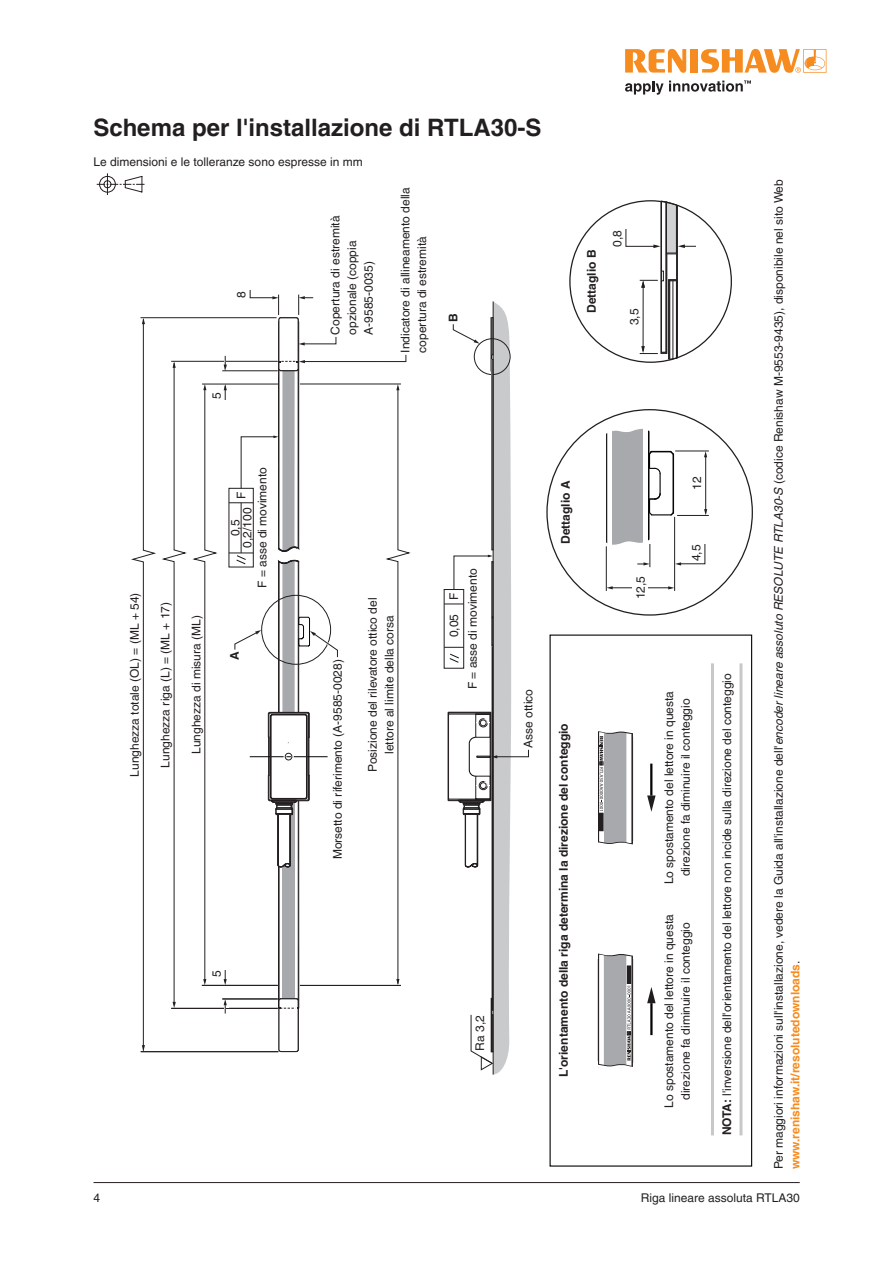
<style>
.page{position:relative;width:893px;height:1263px;background:#fff}
.page>*{position:absolute;margin:0;border:0;box-sizing:border-box;transform-origin:0 0}
.Heading_1__16pt_bold{font:700 24px "Helvetica LT Pro";color:#231f20}
.Figure_annotation_centred{font:12px/16.5px "Helvetica LT Pro";color:#231f20;text-align:center}
._8pt_Body_Text{font:12px/16.5px "Helvetica LT Pro";color:#231f20}
.Figure_annotation{font:12px/16.5px "Helvetica LT Pro";color:#231f20}
._8pt_Note{font:12px "Helvetica LT Pro";color:#231f20}
.Figure_annotation_centred-2{font:700 12px "Helvetica LT Pro";color:#231f20}
.Figure_annotation_right{font:12px "Helvetica LT Pro";color:#231f20}
.Figure_annotation_right-2{font:700 12px "Helvetica LT Pro";color:#231f20}
.Figure_annotation-2{font:700 12px "Helvetica LT Pro";color:#231f20}
.s1{font-weight:700}
.s2{font-style:italic}
.s3{font-weight:700;color:#f68c1f}
</style>
<div class="page">
<hr style="left:94px;top:1182px;width:706px;height:1px;background:#231f20">
<svg style="left:278px;top:998px;width:21px;height:54px"></svg>
<div style="left:279px;top:999px;width:19px;height:52px;background:#fff;border-radius:2px"></div>
<div style="left:279px;top:999px;width:19px;height:53px;border:1px solid #231f20;border-radius:2px"></div>
<hr style="left:140px;top:317px;width:137px;height:1px;background:#231f20">
<hr style="left:141px;top:1051px;width:137px;height:1px;background:#231f20">
<svg style="left:131px;top:319px;width:95px;height:732px"></svg>
<hr style="left:222px;top:370px;width:56px;height:1px;background:#231f20">
<svg style="left:625px;top:200px;width:71px;height:160px"></svg>
<hr style="left:677px;top:515px;width:32px;height:1px;background:#231f20">
<hr style="left:705px;top:456px;width:1px;height:57px;background:#231f20">
<hr style="left:675px;top:451px;width:34px;height:1px;background:#231f20">
<svg style="left:704px;top:451px;width:3px;height:6px"></svg>
<hr style="left:659px;top:474px;width:2px;height:20px;background:#050504">
<hr style="left:672px;top:454px;width:2px;height:59px;background:#050504">
<svg style="left:649px;top:492px;width:26px;height:24px"></svg>
<svg style="left:649px;top:450px;width:26px;height:25px"></svg>
<svg style="left:668px;top:586px;width:6px;height:3px"></svg>
<svg style="left:675px;top:535px;width:30px;height:30px"></svg>
<svg style="left:607px;top:586px;width:6px;height:3px"></svg>
<div style="left:613px;top:425px;width:30px;height:121px;background:#a8a9ad"></div>
<hr style="left:648px;top:430px;width:1px;height:111px;background:#050504">
<hr style="left:606px;top:432px;width:1px;height:113px;background:#050504">
<svg style="left:606px;top:425px;width:44px;height:10px"></svg>
<svg style="left:605px;top:538px;width:46px;height:29px"></svg>
<hr style="left:674px;top:517px;width:1px;height:74px;background:#231f20">
<hr style="left:606px;top:546px;width:1px;height:45px;background:#231f20">
<hr style="left:611px;top:587px;width:60px;height:1px;background:#231f20">
<div style="left:549px;top:634px;width:203px;height:532px;border:1px solid #040503"></div>
<div style="left:604px;top:954px;width:22px;height:112px;background:#a8a9ad"></div>
<svg style="left:598px;top:953px;width:35px;height:5px"></svg>
<hr style="left:632px;top:956px;width:1px;height:110px;background:#231f20">
<hr style="left:598px;top:954px;width:1px;height:110px;background:#231f20">
<svg style="left:597px;top:986px;width:59px;height:82px"></svg>
<div style="left:627px;top:966px;width:4px;height:18px;border:1px solid #231f20"></div>
<div style="left:598px;top:731px;width:34px;height:113px;border:1px solid #231f20"></div>
<div style="left:604px;top:732px;width:22px;height:111px;background:#a8a9ad"></div>
<svg style="left:598px;top:840px;width:36px;height:5px"></svg>
<hr style="left:632px;top:733px;width:1px;height:111px;background:#231f20">
<div style="left:633px;top:841px;width:23px;height:5px;background:#fff"></div>
<hr style="left:598px;top:732px;width:1px;height:110px;background:#231f20">
<svg style="left:598px;top:730px;width:58px;height:82px"></svg>
<div style="left:600px;top:813px;width:3px;height:18px;border:1px solid #231f20"></div>
<svg style="left:224px;top:290px;width:182px;height:719px"></svg>
<svg style="left:444px;top:301px;width:85px;height:773px"></svg>
<svg style="left:97px;top:173px;width:48px;height:22px"></svg>
<hr style="left:711px;top:663px;width:3px;height:472px;background:#c7c8ca">
<hr style="left:739px;top:663px;width:3px;height:472px;background:#c7c8ca">
<div style="left:223px;top:942px;width:7px;height:27px;background:#fff"></div>
<hr style="left:223px;top:400px;width:4px;height:29px;background:#fff">
<div style="left:633px;top:571px;width:15px;height:34px;background:#fff"></div>
<div style="left:697px;top:523px;width:17px;height:21px;background:#fff"></div>
<div style="left:624px;top:212px;width:7px;height:17px;background:#fff"></div>
<svg style="left:625px;top:49px;width:61px;height:24px"></svg>
<div style="left:690px;top:49px;width:8px;height:24px;background:#f68c1f"></div>
<svg style="left:701px;top:49px;width:125px;height:24px"></svg>
<svg style="left:625px;top:80px;width:126px;height:15px"></svg>
<p class="Heading_1__16pt_bold" style="left:94px;top:113px;width:449px">Schema per l'installazione di RTLA30-S</p>
<p class="_8pt_Body_Text" style="left:94px;top:153px;width:271px">Le dimensioni e le tolleranze sono espresse in mm</p>
<p class="Figure_annotation" style="left:233px;top:298px;width:8px;rotate:-90deg">8</p>
<p class="Figure_annotation_right" style="left:210px;top:399px;width:8px;rotate:-90deg">5</p>
<p class="Figure_annotation" style="left:327px;top:335px;width:121px;rotate:-90deg">Copertura di estremità opzionale (coppia<br>A-9585-0035)</p>
<p class="Figure_annotation" style="left:397px;top:353px;width:167px;rotate:-90deg">Indicatore di allineamento della copertura di estremità</p>
<p class="Figure_annotation-2" style="left:446px;top:322px;width:10px;rotate:-90deg">B</p>
<p class="Figure_annotation_centred-2" style="left:584px;top:313px;width:65px;rotate:-90deg">Dettaglio B</p>
<p class="Figure_annotation" style="left:609px;top:247px;width:18px;rotate:-90deg">0,8</p>
<p class="Figure_annotation_centred" style="left:626px;top:325px;width:18px;rotate:-90deg">3,5</p>
<p class="Figure_annotation_centred" style="left:126px;top:777px;width:186px;rotate:-90deg">Lunghezza totale (OL) = (ML + 54)</p>
<p class="Figure_annotation_centred" style="left:157px;top:768px;width:167px;rotate:-90deg">Lunghezza riga (L) = (ML + 17)</p>
<p class="Figure_annotation_centred" style="left:188px;top:754px;width:140px;rotate:-90deg">Lunghezza di misura (ML)</p>
<p class="Figure_annotation_centred" style="left:254px;top:588px;width:122px;rotate:-90deg">F = asse di movimento</p>
<p class="Figure_annotation_centred" style="left:233px;top:499px;width:9px;rotate:-90deg">F</p>
<p class="Figure_annotation_centred" style="left:239px;top:548px;width:42px;rotate:-90deg">0,2/100</p>
<p class="Figure_annotation_centred" style="left:227px;top:536px;width:18px;rotate:-90deg">0,5</p>
<p class="Figure_annotation_right-2" style="left:227px;top:660px;width:10px;rotate:-90deg">A</p>
<p class="Figure_annotation" style="left:208px;top:977px;width:8px;rotate:-90deg">5</p>
<p class="Figure_annotation_right" style="left:331px;top:859px;width:202px;rotate:-90deg">Morsetto di riferimento (A-9585-0028)</p>
<p class="Figure_annotation_centred" style="left:364px;top:772px;width:176px;rotate:-90deg">Posizione del rilevatore ottico del lettore al limite della corsa</p>
<p class="Figure_annotation_centred" style="left:446px;top:600px;width:9px;rotate:-90deg">F</p>
<p class="Figure_annotation_centred" style="left:446px;top:637px;width:25px;rotate:-90deg">0,05</p>
<p class="Figure_annotation_centred" style="left:464px;top:689px;width:122px;rotate:-90deg">F = asse di movimento</p>
<p class="Figure_annotation" style="left:472px;top:1051px;width:37px;rotate:-90deg">Ra 3,2</p>
<p class="Figure_annotation_centred-2" style="left:558px;top:544px;width:65px;rotate:-90deg">Dettaglio A</p>
<p class="Figure_annotation" style="left:520px;top:748px;width:60px;rotate:-90deg">Asse ottico</p>
<p class="Figure_annotation_centred-2" style="left:556px;top:1077px;width:355px;rotate:-90deg">L'orientamento della riga determina la direzione del conteggio</p>
<p class="Figure_annotation_centred" style="left:632px;top:599px;width:25px;rotate:-90deg">12,5</p>
<p class="Figure_annotation_centred" style="left:689px;top:490px;width:15px;rotate:-90deg">12</p>
<p class="Figure_annotation" style="left:688px;top:561px;width:18px;rotate:-90deg">4,5</p>
<p class="Figure_annotation_centred" style="left:661px;top:884px;width:195px;rotate:-90deg">Lo spostamento del lettore in questa direzione fa diminuire il conteggio</p>
<p class="Figure_annotation_centred" style="left:661px;top:1108px;width:195px;rotate:-90deg">Lo spostamento del lettore in questa direzione fa diminuire il conteggio</p>
<p class="_8pt_Note" style="left:720px;top:1135px;width:464px;rotate:-90deg"><span class="s1">NOTA:</span> l'inversione dell'orientamento del lettore non incide sulla direzione del conteggio</p>
<p class="_8pt_Body_Text" style="left:770px;top:1169px;width:992px;rotate:-90deg">Per maggiori informazioni sull'installazione, vedere la Guida all'installazione dell'<span class="s2">encoder lineare assoluto RESOLUTE RTLA30-S</span> (codice Renishaw M-9553-9435), disponibile nel sito Web <span class="s3">www.renishaw.it/resolutedownloads</span>.</p>
<p class="_8pt_Body_Text" style="left:94px;top:1189px;width:8px">4</p>
<p class="_8pt_Body_Text" style="left:641px;top:1189px;width:161px">Riga lineare assoluta RTLA30</p>
</div>
